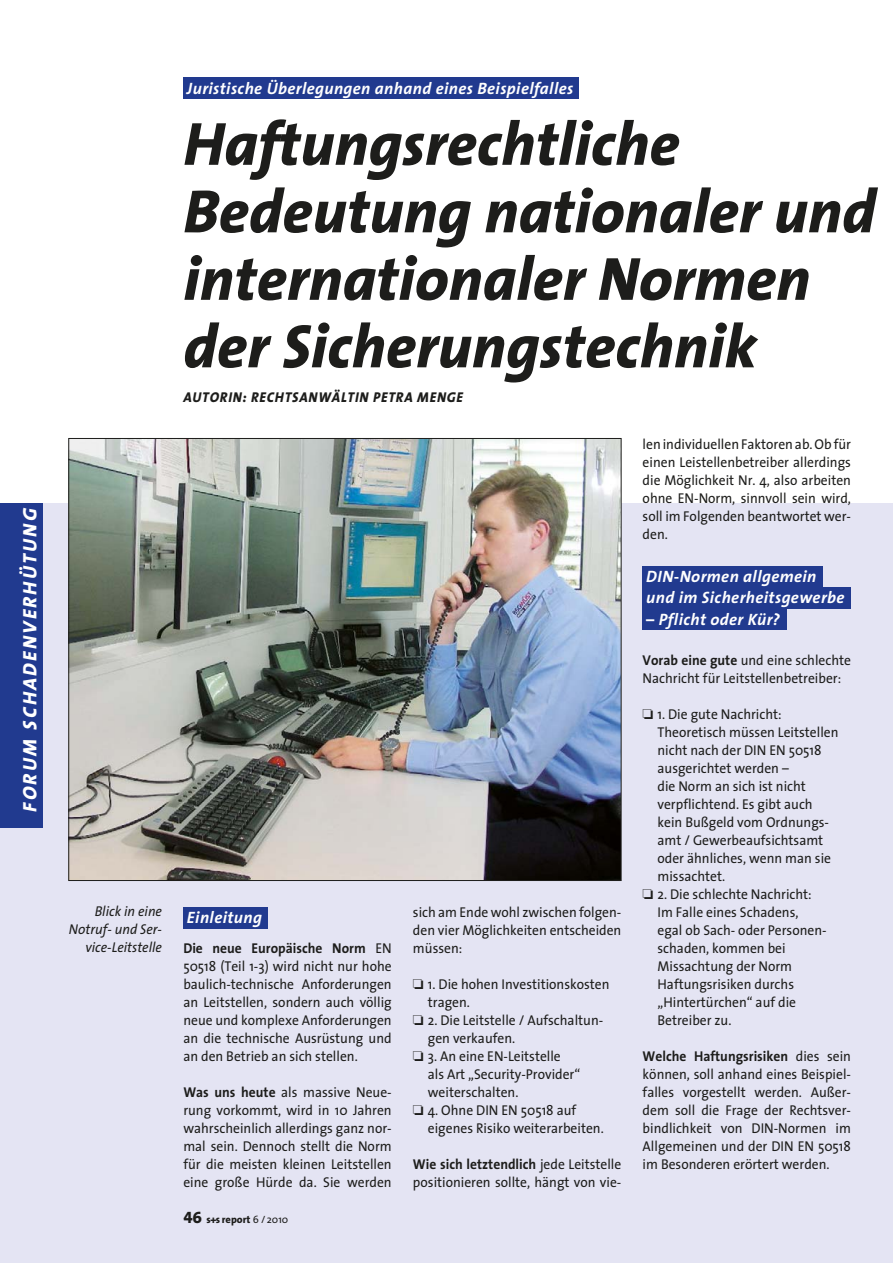
<style>
.page{position:relative;width:893px;height:1263px;background:#fff}
.page>*{position:absolute;margin:0;border:0;box-sizing:border-box;transform-origin:0 0}
.t1{font:italic 800 61.5px/67.5px "The Sans";color:#1d1d1b}
.t2{font:italic 700 19.5px/22.5px "The Sans";color:#e4e4f3;scale:.9 1}
.t3{font:italic 800 19.5px "The Sans";letter-spacing:.11em;color:#fff}
.t4{font:italic 700 16.5px/21.3px "The Sans";letter-spacing:.025em;color:#fff}
.t5{font:14.25px/18px "The Sans";color:#1d1d1b;text-align:justify;scale:.95 1}
.t6{font:italic 14.25px/18px "The Sans";color:#1d1d1b;text-align:right;scale:.95 1}
.t7{font:italic 800 14.25px "The Sans";letter-spacing:.06em;color:#1d1d1b;scale:.95 1}
.t8{font:800 10.5px "The Sans";color:#1d1d1b}
.s1{font-weight:700}
.s2{font-family:"The Sans Extra Bold Caps";font-weight:400;font-size:16.5px}
.s3{font-weight:400}
</style>
<div class="page">
<div style="left:0;top:503px;width:892px;height:759px;background:#e4e4f3"></div>
<div style="left:0;top:503px;width:43px;height:325px;background:#213a8f"></div>
<img style="left:71px;top:440px;width:548px;height:439px">
<div style="left:183px;top:78px;width:395px;height:21px;background:#213a8f"></div>
<div style="left:183px;top:907px;width:85px;height:21px;background:#213a8f"></div>
<div style="left:643px;top:566px;width:180px;height:22px;background:#213a8f"></div>
<div style="left:643px;top:588px;width:208px;height:21px;background:#213a8f"></div>
<div style="left:643px;top:609px;width:144px;height:21px;background:#213a8f"></div>
<h2 class="t3" style="left:21px;top:812px;width:305px;rotate:-90deg">FORUM SCHADENVERHÜTUNG</h2>
<p class="t6" style="left:69px;top:903px;width:100px">Blick in eine<br>Notruf- und Ser&shy;vice-Leitstelle</p>
<p class="t4" style="left:187px;top:78px;width:388px">Juristische Überlegungen anhand eines Beispielfalles</p>
<h1 class="t1" style="left:183px;top:114px;width:694px">Haftungsrechtliche<br>Bedeutung nationaler und internationaler Normen der Sicherungstechnik</h1>
<p class="t7" style="left:183px;top:391px;width:296px">AUTORIN: RECHTSANWÄLTIN PETRA MENGE</p>
<h2 class="t2" style="left:183px;top:902px;width:86px">Einleitung</h2>
<p class="t5" style="left:183px;top:940px;width:221px"><span class="s1">Die neue Europäische Norm</span> EN 50518 (Teil 1-3) wird nicht nur hohe baulich-technische Anforderungen an Leitstellen, sondern auch völlig neue und komplexe Anforderungen an die technische Ausrüstung und an den Betrieb an sich stellen.</p>
<p class="t5" style="left:183px;top:1084px;width:221px"><span class="s1">Was uns heute</span> als massive Neue&shy;rung vorkommt, wird in 10 Jahren wahrscheinlich allerdings ganz nor&shy;mal sein. Dennoch stellt die Norm für die meisten kleinen Leitstellen eine große Hürde da. Sie werden</p>
<p class="t4" style="left:187px;top:908px;width:77px">Einleitung</p>
<p class="t8" style="left:183px;top:1210px;width:106px"><span class="s2">46</span> s+s report <span class="s3">6 / 2010</span></p>
<p class="t5" style="left:413px;top:904px;width:221px">sich am Ende wohl zwischen folgen&shy;den vier Möglichkeiten entscheiden müssen:</p>
<p class="t5" style="left:413px;top:976px;width:208px">❏ 1. Die hohen Investitionskosten</p>
<p class="t5" style="left:428px;top:994px;width:46px">tragen.</p>
<p class="t5" style="left:413px;top:1012px;width:202px">❏ 2. Die Leitstelle / Aufschaltun-</p>
<p class="t5" style="left:428px;top:1030px;width:94px">gen verkaufen.</p>
<p class="t5" style="left:413px;top:1048px;width:157px">❏ 3. An eine EN-Leitstelle</p>
<p class="t5" style="left:428px;top:1066px;width:162px">als Art „Security-Provider“</p>
<p class="t5" style="left:428px;top:1084px;width:97px">weiterschalten.</p>
<p class="t5" style="left:413px;top:1102px;width:173px">❏ 4. Ohne DIN EN 50518 auf</p>
<p class="t5" style="left:428px;top:1120px;width:187px">eigenes Risiko weiterarbeiten.</p>
<p class="t5" style="left:413px;top:1156px;width:221px"><span class="s1">Wie sich letztendlich</span> jede Leitstelle positionieren sollte, hängt von vie-</p>
<p class="t5" style="left:643px;top:436px;width:221px">len individuellen Faktoren ab. Ob für einen Leistellenbetreiber allerdings die Möglichkeit Nr. 4, also arbeiten ohne EN-Norm, sinnvoll sein wird, soll im Folgenden beantwortet wer&shy;den.</p>
<h2 class="t2" style="left:643px;top:563px;width:225px">DIN-Normen allgemein und im Sicherheitsgewerbe</h2>
<h2 class="t2" style="left:643px;top:608px;width:151px">– Pflicht oder Kür?</h2>
<p class="t5" style="left:643px;top:652px;width:221px"><span class="s1">Vorab eine gute</span> und eine schlechte<br>Nachricht für Leitstellenbetreiber:</p>
<p class="t5" style="left:643px;top:706px;width:148px">❏ 1. Die gute Nachricht:</p>
<p class="t5" style="left:657px;top:724px;width:192px">Theoretisch müssen Leitstellen</p>
<p class="t5" style="left:657px;top:742px;width:174px">nicht nach der DIN EN 50518</p>
<p class="t5" style="left:657px;top:760px;width:140px">ausgerichtet werden –</p>
<p class="t5" style="left:657px;top:778px;width:158px">die Norm an sich ist nicht</p>
<p class="t5" style="left:657px;top:796px;width:165px">verpflichtend. Es gibt auch</p>
<p class="t5" style="left:657px;top:814px;width:182px">kein Bußgeld vom Ordnungs-</p>
<p class="t5" style="left:657px;top:832px;width:176px">amt / Gewerbeaufsichtsamt</p>
<p class="t5" style="left:657px;top:850px;width:184px">oder ähnliches, wenn man sie</p>
<p class="t5" style="left:657px;top:868px;width:73px">missachtet.</p>
<p class="t5" style="left:643px;top:886px;width:179px">❏ 2. Die schlechte Nachricht:</p>
<p class="t5" style="left:657px;top:904px;width:150px">Im Falle eines Schadens,</p>
<p class="t5" style="left:657px;top:922px;width:180px">egal ob Sach- oder Personen-</p>
<p class="t5" style="left:657px;top:940px;width:136px">schaden, kommen bei</p>
<p class="t5" style="left:657px;top:958px;width:143px">Missachtung der Norm</p>
<p class="t5" style="left:657px;top:976px;width:145px">Haftungsrisiken durchs</p>
<p class="t5" style="left:657px;top:994px;width:147px">„Hintertürchen“ auf die</p>
<p class="t5" style="left:657px;top:1012px;width:79px">Betreiber zu.</p>
<p class="t5" style="left:643px;top:1048px;width:221px"><span class="s1">Welche Haftungsrisiken</span> dies sein können, soll anhand eines Beispiel&shy;falles vorgestellt werden. Außer&shy;dem soll die Frage der Rechtsver&shy;bindlichkeit von DIN-Normen im Allgemeinen und der DIN EN 50518 im Besonderen erörtert werden.</p>
<p class="t4" style="left:646px;top:567px;width:200px">DIN-Normen allgemein und im Sicherheitsgewerbe</p>
<p class="t4" style="left:646px;top:610px;width:135px">– Pflicht oder Kür?</p>
</div>
